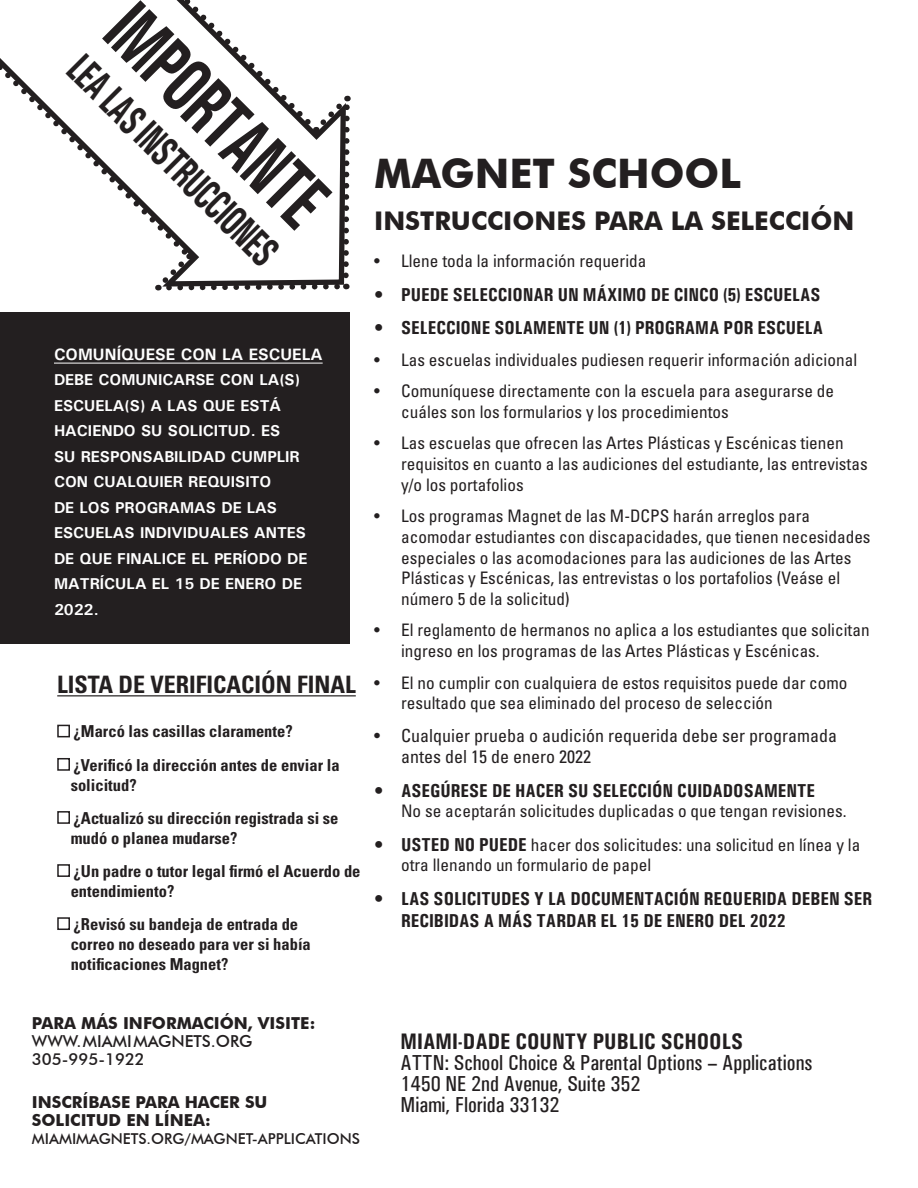
<style>
.page{position:relative;width:918px;height:1188px;background:#fff}
.page>*{position:absolute;margin:0;border:0;box-sizing:border-box;transform-origin:0 0}
.t1{font:700 condensed 78.6px "Univers";color:#231f20;scale:.74 1}
.t2{font:700 condensed 42.45px "Univers";color:#231f20;scale:.74 1}
.t3{font:700 40.65px "Futura BT";color:#231f20}
.t4{font:700 25.65px "Futura BT";color:#231f20}
.t5{font:700 condensed 24px "Univers LT Std";color:#231f20}
.t6{font:700 condensed 22.5px "Univers";color:#231f20}
.t7{font:500 condensed 21.75px "Univers";color:#231f20}
.t8{font:700 condensed 18.75px/22.5px "Univers";color:#231f20}
.t9{font:condensed 18px/21.6px "Univers LT Std";color:#231f20}
.t10{font:condensed 17.25px/20.7px "Univers LT Std";color:#231f20}
.t11{font:700 condensed 16.5px/19.8px "Univers LT Std";color:#231f20}
.t12{font:700 16.5px/18px "Futura BT";color:#231f20}
.t13{font:700 16.5px "Univers";color:#fff}
.t14{font:500 16.5px "Futura BT";color:#231f20}
.t15{font:700 15.75px/25.5px "Univers";color:#fff}
.t16{font:500 15px "Futura BT";color:#231f20}
.s1{font-family:"Univers";font-weight:700;font-size:18.75px}
.s2{font-weight:500}
</style>
<div class="page">
<div style="left:0;top:313px;width:350px;height:331px;background:#231f20"></div>
<hr style="left:54px;top:363px;width:269px;height:1px;background:#fff">
<svg style="left:0;top:58px;width:51px;height:61px"></svg>
<svg style="left:51px;top:0;width:300px;height:291px"></svg>
<hr style="left:57px;top:695px;width:299px;height:1px;background:#231f20">
<div style="left:57px;top:725px;width:13px;height:12px;border:2px solid #231f20"></div>
<div style="left:57px;top:758px;width:13px;height:13px;border:2px solid #231f20"></div>
<div style="left:57px;top:811px;width:13px;height:13px;border:2px solid #231f20"></div>
<div style="left:57px;top:864px;width:13px;height:13px;border:2px solid #231f20"></div>
<div style="left:57px;top:917px;width:13px;height:13px;border:2px solid #231f20"></div>
<p class="t1" style="left:152px;top:-17px;width:377px;rotate:45deg">IMPORTANTE</p>
<p class="t2" style="left:92px;top:43px;width:379px;rotate:45deg">LEA LAS INSTRUCCIONES</p>
<p class="t13" style="left:54px;top:344px;width:270px">COMUNÍQUESE CON LA ESCUELA</p>
<p class="t15" style="left:54px;top:367px;width:255px">DEBE COMUNICARSE CON LA(S)<br>ESCUELA(S) A LAS QUE ESTÁ<br>HACIENDO SU SOLICITUD. ES<br>SU RESPONSABILIDAD CUMPLIR<br>CON CUALQUIER REQUISITO<br>DE LOS PROGRAMAS DE LAS<br>ESCUELAS INDIVIDUALES ANTES<br>DE QUE FINALICE EL PERÍODO DE<br>MATRÍCULA EL 15 DE ENERO DE<br>2022.</p>
<p class="t5" style="left:57px;top:670px;width:300px">LISTA DE VERIFICACIÓN FINAL</p>
<p class="t11" style="left:74px;top:722px;width:221px">¿Marcó las casillas claramente?</p>
<p class="t11" style="left:71px;top:755px;width:271px">¿Verificó la dirección antes de enviar la solicitud?</p>
<p class="t11" style="left:71px;top:808px;width:269px">¿Actualizó su dirección registrada si se mudó o planea mudarse?</p>
<p class="t11" style="left:71px;top:861px;width:291px">¿Un padre o tutor legal firmó el Acuerdo de entendimiento?</p>
<p class="t11" style="left:71px;top:914px;width:242px">¿Revisó su bandeja de entrada de correo no deseado para ver si había notificaciones Magnet?</p>
<p class="t3" style="left:374px;top:149px;width:369px">MAGNET SCHOOL</p>
<p class="t4" style="left:374px;top:205px;width:482px">INSTRUCCIONES PARA LA SELECCIÓN</p>
<p class="t10" style="left:374px;top:251px;width:274px">• Llene toda la información requerida</p>
<p class="t8" style="left:374px;top:283px;width:448px">• PUEDE SELECCIONAR UN MÁXIMO DE CINCO (5) ESCUELAS</p>
<p class="t8" style="left:374px;top:316px;width:451px">• SELECCIONE SOLAMENTE UN (1) PROGRAMA POR ESCUELA</p>
<p class="t10" style="left:374px;top:349px;width:485px">• Las escuelas individuales pudiesen requerir información adicional</p>
<p class="t10" style="left:401px;top:380px;width:435px;text-indent:-27px">• Comuníquese directamente con la escuela para asegurarse de cuáles son los formularios y los procedimientos</p>
<p class="t10" style="left:401px;top:432px;width:468px;text-indent:-27px">• Las escuelas que ofrecen las Artes Plásticas y Escénicas tienen requisitos en cuanto a las audiciones del estudiante, las entrevistas y/o los portafolios</p>
<p class="t10" style="left:401px;top:505px;width:471px;text-indent:-27px">• Los programas Magnet de las M-DCPS harán arreglos para acomodar estudiantes con discapacidades, que tienen necesidades especiales o las acomodaciones para las audiciones de las Artes Plásticas y Escénicas, las entrevistas o los portafolios (Veáse el número 5 de la solicitud)</p>
<p class="t10" style="left:401px;top:620px;width:470px;text-indent:-27px">• El reglamento de hermanos no aplica a los estudiantes que solicitan ingreso en los programas de las Artes Plásticas y Escénicas.</p>
<p class="t10" style="left:401px;top:672px;width:448px;text-indent:-27px">• El no cumplir con cualquiera de estos requisitos puede dar como resultado que sea eliminado del proceso de selección</p>
<p class="t9" style="left:401px;top:724px;width:437px;text-indent:-27px">• Cualquier prueba o audición requerida debe ser programada antes del 15 de enero 2022</p>
<p class="t8" style="left:374px;top:779px;width:443px">• ASEGÚRESE DE HACER SU SELECCIÓN CUIDADOSAMENTE</p>
<p class="t10" style="left:401px;top:801px;width:447px">No se aceptarán solicitudes duplicadas o que tengan revisiones.</p>
<p class="t10" style="left:401px;top:834px;width:461px;text-indent:-27px"><span class="s1">• USTED NO PUEDE</span> hacer dos solicitudes: una solicitud en línea y la otra llenando un formulario de papel</p>
<p class="t8" style="left:401px;top:887px;width:473px;text-indent:-27px">• LAS SOLICITUDES Y LA DOCUMENTACIÓN REQUERIDA DEBEN SER<br>RECIBIDAS A MÁS TARDAR EL 15 DE ENERO DEL 2022</p>
<p class="t12" style="left:32px;top:1014px;width:285px">PARA MÁS INFORMACIÓN, VISITE:<br><span class="s2">WWW.MIAMIMAGNETS.ORG</span></p>
<p class="t14" style="left:32px;top:1049px;width:115px">305-995-1922</p>
<p class="t12" style="left:32px;top:1093px;width:237px">INSCRÍBASE PARA HACER SU<br>SOLICITUD EN LÍNEA:</p>
<p class="t16" style="left:32px;top:1130px;width:330px">MIAMIMAGNETS.ORG/MAGNET-APPLICATIONS</p>
<p class="t6" style="left:401px;top:1028px;width:344px">MIAMI-DADE COUNTY PUBLIC SCHOOLS</p>
<p class="t7" style="left:401px;top:1050px;width:413px">ATTN: School Choice &amp; Parental Options – Applications</p>
<p class="t7" style="left:401px;top:1071px;width:241px">1450 NE 2nd Avenue, Suite 352</p>
<p class="t7" style="left:401px;top:1092px;width:160px">Miami, Florida 33132</p>
</div>
